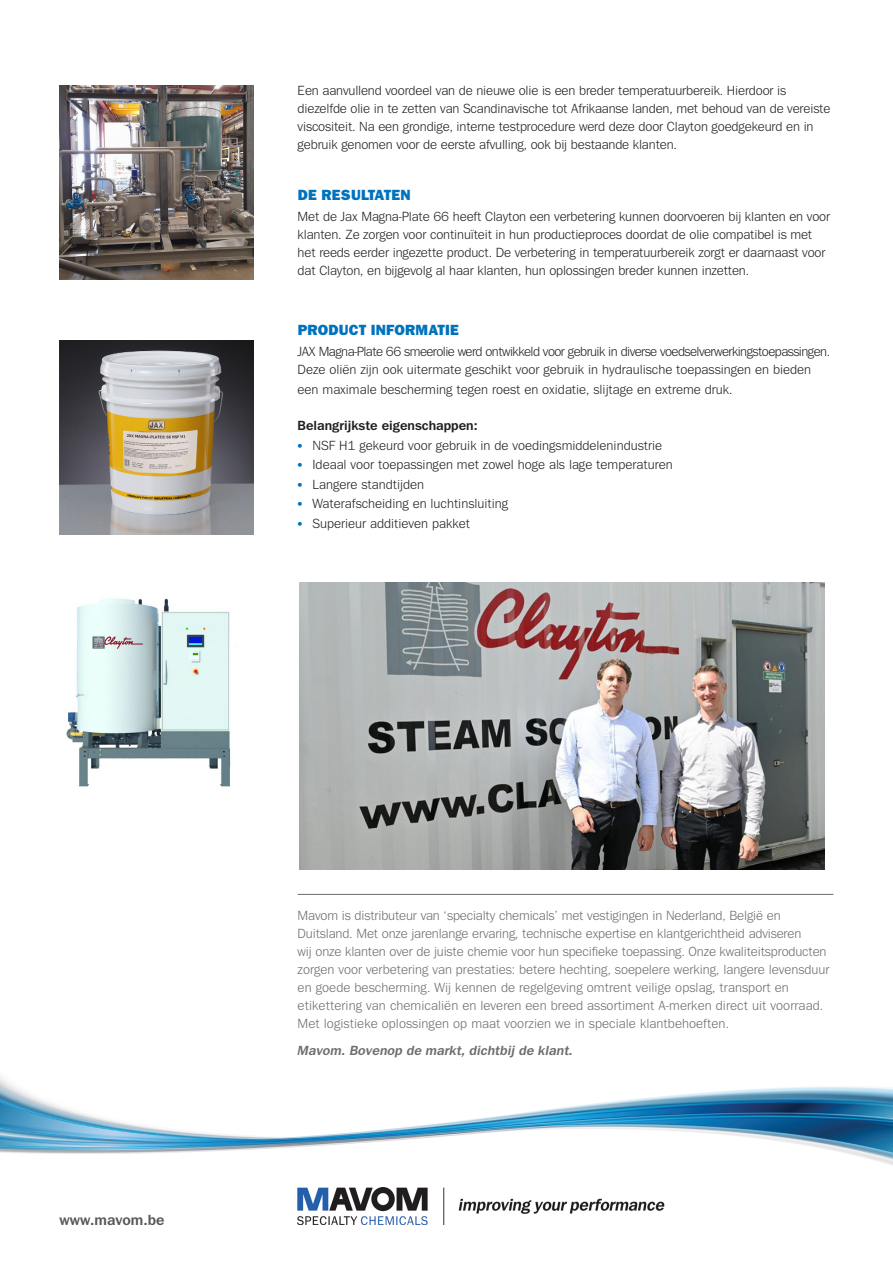
<style>
.page{position:relative;width:893px;height:1263px;background:#fff}
.page>*{position:absolute;margin:0;border:0;box-sizing:border-box;transform-origin:0 0}
.MAVOM_kop_10_12{font:800 15px "Tee Franklin";letter-spacing:.015em;color:#0073bc}
.t1{font:700 15px "Tee Franklin";color:#57585a}
.MAVOM_opsomming_9_12{font:13.5px/18px "Tee Franklin";letter-spacing:-.01em;color:#231f20}
.MAVOM_opsomming_9_12-2{font:13.5px/18px "Tee Franklin";color:#6c6d70}
.MAVOM_opsomming_9_12-3{font:13.5px/18px "Tee Franklin";letter-spacing:-.04em;color:#231f20}
.MAVOM_opsomming_9_12-4{font:italic 700 13.5px "Tee Franklin";letter-spacing:.005em;color:#6c6d70}
.MAVOM_opsomming_9_12-5{font:700 13.5px "Tee Franklin";color:#231f20}
.s1{color:#0073bc}
</style>
<div class="page">
<img style="left:0;top:1077px;width:893px;height:127px">
<img style="left:298px;top:1188px;width:387px;height:37px">
<img style="left:60px;top:340px;width:194px;height:194px">
<img style="left:60px;top:85px;width:194px;height:194px">
<hr style="left:298px;top:894px;width:535px;height:1px;background:#6c6d70">
<img style="left:66px;top:598px;width:165px;height:189px">
<img style="left:300px;top:583px;width:525px;height:287px">
<p class="MAVOM_opsomming_9_12" style="left:298px;top:82px;width:534px">Een aanvullend voordeel van de nieuwe olie is een breder temperatuurbereik. Hierdoor is diezelfde olie in te zetten van Scandinavische tot Afrikaanse landen, met behoud van de vereiste viscositeit. Na een grondige, interne testprocedure werd deze door Clayton goedgekeurd en in gebruik genomen voor de eerste afvulling, ook bij bestaande klanten.</p>
<p class="MAVOM_kop_10_12" style="left:298px;top:186px;width:114px">DE RESULTATEN</p>
<p class="MAVOM_opsomming_9_12" style="left:298px;top:208px;width:534px">Met de Jax Magna-Plate 66 heeft Clayton een verbetering kunnen doorvoeren bij klanten en voor klanten. Ze zorgen voor continuïteit in hun productieproces doordat de olie compatibel is met het reeds eerder ingezette product. De verbetering in temperatuurbereik zorgt er daarnaast voor dat Clayton, en bijgevolg al haar klanten, hun oplossingen breder kunnen inzetten.</p>
<p class="MAVOM_kop_10_12" style="left:298px;top:321px;width:163px">PRODUCT INFORMATIE</p>
<p class="MAVOM_opsomming_9_12-3" style="left:298px;top:343px;width:534px">JAX Magna-Plate 66 smeerolie werd ontwikkeld voor gebruik in diverse voedselverwerkingstoepassingen.<br>Deze oliën zijn ook uitermate geschikt voor gebruik in hydraulische toepassingen en bieden</p>
<p class="MAVOM_opsomming_9_12" style="left:298px;top:380px;width:436px">een maximale bescherming tegen roest en oxidatie, slijtage en extreme druk.</p>
<p class="MAVOM_opsomming_9_12-5" style="left:298px;top:418px;width:181px">Belangrijkste eigenschappen:</p>
<p class="MAVOM_opsomming_9_12" style="left:298px;top:436px;width:366px"><span class="s1">•</span> NSF H1 gekeurd voor gebruik in de voedingsmiddelenindustrie</p>
<p class="MAVOM_opsomming_9_12" style="left:298px;top:456px;width:377px"><span class="s1">•</span> Ideaal voor toepassingen met zowel hoge als lage temperaturen</p>
<p class="MAVOM_opsomming_9_12" style="left:298px;top:475px;width:128px"><span class="s1">•</span> Langere standtijden</p>
<p class="MAVOM_opsomming_9_12" style="left:298px;top:495px;width:212px"><span class="s1">•</span> Waterafscheiding en luchtinsluiting</p>
<p class="MAVOM_opsomming_9_12" style="left:298px;top:514px;width:174px"><span class="s1">•</span> Superieur additieven pakket</p>
<p class="t1" style="left:60px;top:1211px;width:106px">www.mavom.be</p>
<p class="MAVOM_opsomming_9_12-2" style="left:298px;top:907px;width:484px">Mavom is distributeur van ‘specialty chemicals’ met vestigingen in Nederland, België en</p>
<p class="MAVOM_opsomming_9_12-2" style="left:298px;top:925px;width:505px">Duitsland. Met onze jarenlange ervaring, technische expertise en klantgerichtheid adviseren</p>
<p class="MAVOM_opsomming_9_12-2" style="left:298px;top:943px;width:533px">wij onze klanten over de juiste chemie voor hun specifieke toepassing. Onze kwaliteitsproducten zorgen voor verbetering van prestaties: betere hechting, soepelere werking, langere levensduur en goede bescherming. Wij kennen de regelgeving omtrent veilige opslag, transport en</p>
<p class="MAVOM_opsomming_9_12-2" style="left:298px;top:997px;width:527px">etikettering van chemicaliën en leveren een breed assortiment A-merken direct uit voorraad.<br>Met logistieke oplossingen op maat voorzien we in speciale klantbehoeften.</p>
<p class="MAVOM_opsomming_9_12-4" style="left:298px;top:1042px;width:277px">Mavom. Bovenop de markt, dichtbij de klant.</p>
</div>
